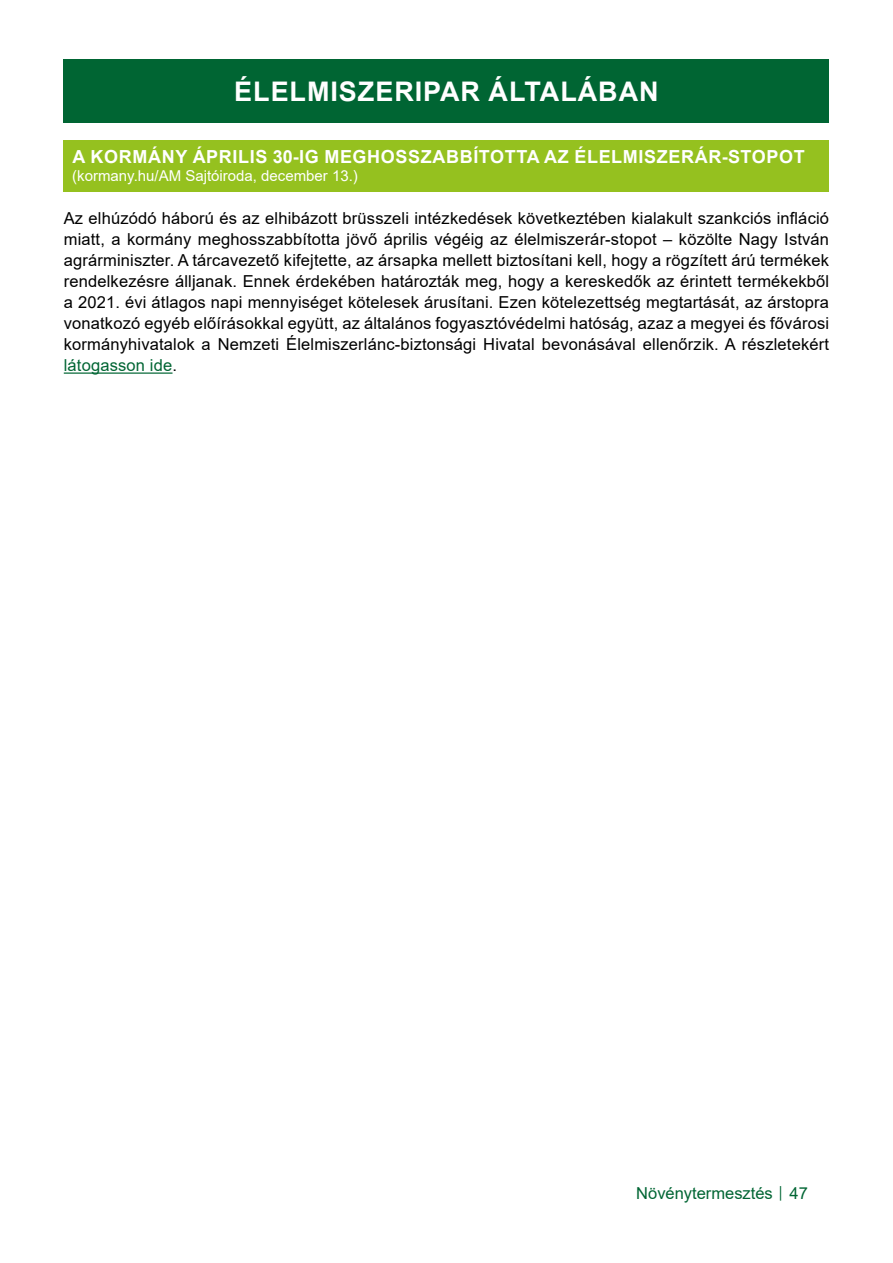
<style>
.page{position:relative;width:893px;height:1263px;background:#fff}
.page>*{position:absolute;margin:0;border:0;box-sizing:border-box;transform-origin:0 0}
.Cím_01_tartalomjegyz{font:700 27px "Arial";letter-spacing:.035em;color:#fff}
.Cím_02{font:700 18px "Arial";letter-spacing:.035em;color:#fff}
.Szoveg{font:16.5px/21px "Arial";letter-spacing:.01em;color:#000;text-align:justify}
.t1{font:16.5px "Arial";color:#006533}
.Cím_03{font:15px "Arial";color:#fff}
.s1{color:#006533}
.s2{font-size:12px}
</style>
<div class="page">
<div style="left:64px;top:60px;width:765px;height:63px;background:#006533"></div>
<hr style="left:64px;top:372px;width:109px;height:2px;background:#006533">
<div style="left:64px;top:140px;width:765px;height:51px;background:#95c11f"></div>
<p class="Cím_01_tartalomjegyz" style="left:234px;top:73px;width:426px">ÉLELMISZERIPAR ÁLTALÁBAN</p>
<p class="Cím_02" style="left:73px;top:144px;width:734px">A KORMÁNY ÁPRILIS 30-IG MEGHOSSZABBÍTOTTA AZ ÉLELMISZERÁR-STOPOT</p>
<p class="Cím_03" style="left:72px;top:166px;width:287px">(kormany.hu/AM Sajtóiroda, december 13.)</p>
<p class="Szoveg" style="left:64px;top:208px;width:767px">Az elhúzódó háború és az elhibázott brüsszeli intézkedések következtében kialakult szankciós infláció miatt, a kormány meghosszabbította jövő április végéig az élelmiszerár-stopot – közölte Nagy István agrárminiszter. A tárcavezető kifejtette, az ársapka mellett biztosítani kell, hogy a rögzített árú termékek rendelkezésre álljanak. Ennek érdekében határozták meg, hogy a kereskedők az érintett termékekből a 2021. évi átlagos napi mennyiséget kötelesek árusítani. Ezen kötelezettség megtartását, az árstopra vonatkozó egyéb előírásokkal együtt, az általános fogyasztóvédelmi hatóság, azaz a megyei és fővárosi kormányhivatalok a Nemzeti Élelmiszerlánc-biztonsági Hivatal bevonásával ellenőrzik. A részletekért <span class="s1">látogasson ide</span>.</p>
<p class="t1" style="left:636px;top:1182px;width:173px">Növénytermesztés <span class="s2">│</span> 47</p>
</div>
